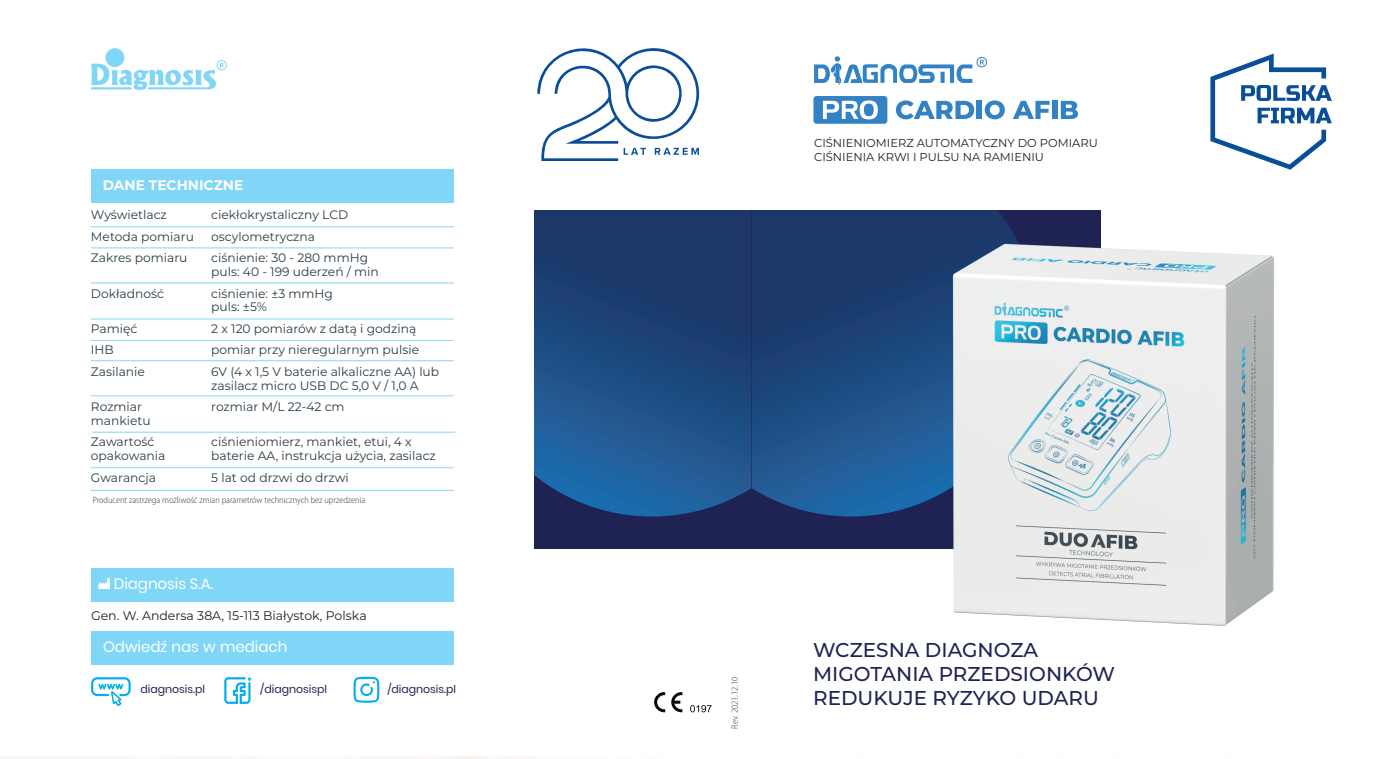
<style>
.page{position:relative;width:1379px;height:759px;background:#fff}
.page>*{position:absolute;margin:0;border:0;box-sizing:border-box;transform-origin:0 0}
.t1{font:500 20px/24px "Montserrat";color:#1f2354}
.t2{font:15px "Poppins";letter-spacing:-.005em;color:#fff}
.t3{font:700 13.75px "Montserrat";color:#fff}
.t4{font:12.5px "Montserrat";color:#231f20}
.t5{font:12.25px/21.5px "Montserrat";color:#2a3b46}
.t6{font:11.5px/13.8px "Montserrat";color:#231f20}
.t7{font:11px "Poppins";color:#1f2354}
.t8{font:300 semi-condensed 9.25px "Myriad Pro";color:#2a3b46}
</style>
<div class="page">
<div style="left:402px;top:210px;width:349px;height:338px;background:#1f2354"></div>
<svg style="left:534px;top:210px;width:217px;height:306px;background:#1d487d"></svg>
<div style="left:54px;top:127px;width:480px;height:478px;background:#fff"></div>
<div style="left:751px;top:210px;width:349px;height:338px;background:#1f2354"></div>
<svg style="left:814px;top:56px;width:173px;height:29px"></svg>
<svg style="left:813px;top:96px;width:74px;height:28px"></svg>
<svg style="left:896px;top:100px;width:78px;height:19px"></svg>
<div style="left:976px;top:101px;width:6px;height:18px;background:#3282c4"></div>
<svg style="left:984px;top:100px;width:20px;height:19px"></svg>
<svg style="left:1013px;top:101px;width:36px;height:18px"></svg>
<div style="left:1052px;top:101px;width:5px;height:18px;background:#3282c4"></div>
<svg style="left:1060px;top:101px;width:18px;height:18px"></svg>
<svg style="left:751px;top:210px;width:74px;height:305px;background:#1d4377"></svg>
<img style="left:825px;top:210px;width:449px;height:416px">
<svg style="left:91px;top:677px;width:40px;height:29px"></svg>
<svg style="left:224px;top:677px;width:27px;height:26px"></svg>
<svg style="left:353px;top:676px;width:26px;height:26px"></svg>
<svg style="left:537px;top:48px;width:162px;height:113px"></svg>
<svg style="left:1210px;top:54px;width:121px;height:116px"></svg>
<div style="left:105px;top:48px;width:19px;height:19px;background:#80d6f7;border-radius:50%"></div>
<svg style="left:91px;top:60px;width:136px;height:30px"></svg>
<div style="left:91px;top:169px;width:363px;height:33px;background:#80d6f7"></div>
<hr style="left:91px;top:226px;width:363px;height:1px;background:#00aeef">
<hr style="left:91px;top:247px;width:363px;height:1px;background:#00aeef">
<hr style="left:91px;top:282px;width:363px;height:1px;background:#00aeef">
<hr style="left:91px;top:318px;width:363px;height:1px;background:#00aeef">
<hr style="left:91px;top:340px;width:363px;height:1px;background:#00aeef">
<hr style="left:91px;top:360px;width:363px;height:1px;background:#00aeef">
<hr style="left:91px;top:395px;width:363px;height:1px;background:#00aeef">
<hr style="left:92px;top:431px;width:363px;height:1px;background:#00aeef">
<hr style="left:91px;top:467px;width:363px;height:1px;background:#00aeef">
<hr style="left:91px;top:489px;width:363px;height:1px;background:#00aeef">
<div style="left:91px;top:631px;width:363px;height:33px;background:#80d6f7"></div>
<div style="left:91px;top:568px;width:363px;height:33px;background:#80d6f7"></div>
<svg style="left:690px;top:705px;width:21px;height:7px"></svg>
<svg style="left:654px;top:692px;width:28px;height:20px"></svg>
<svg style="left:98px;top:578px;width:12px;height:10px"></svg>
<p class="t3" style="left:103px;top:175px;width:142px">DANE TECHNICZNE</p>
<p class="t5" style="left:211px;top:204px;width:158px">ciekłokrystaliczny LCD oscylometryczna ciśnienie: 30 - 280 mmHg</p>
<p class="t5" style="left:211px;top:260px;width:169px">puls: 40 - 199 uderzeń / min ciśnienie: ±3 mmHg</p>
<p class="t5" style="left:211px;top:296px;width:229px">puls: ±5%<br>2 x 120 pomiarów z datą i godziną pomiar przy nieregularnym pulsie<br>6V (4 x 1,5 V baterie alkaliczne AA) lub</p>
<p class="t5" style="left:211px;top:374px;width:209px">zasilacz micro USB DC 5,0 V / 1,0 A rozmiar M/L 22-42 cm</p>
<p class="t5" style="left:211px;top:434px;width:226px;line-height:13.8px">ciśnieniomierz, mankiet, etui, 4 x baterie AA, instrukcja użycia, zasilacz</p>
<p class="t5" style="left:211px;top:466px;width:139px">5 lat od drzwi do drzwi</p>
<p class="t5" style="left:91px;top:204px;width:105px">Wyświetlacz<br>Metoda pomiaru<br>Zakres pomiaru</p>
<p class="t5" style="left:91px;top:282px;width:75px">Dokładność</p>
<p class="t5" style="left:91px;top:317px;width:56px">Pamięć<br>IHB<br>Zasilanie</p>
<p class="t5" style="left:91px;top:399px;width:61px;line-height:13.8px">Rozmiar mankietu</p>
<p class="t5" style="left:91px;top:434px;width:76px;line-height:13.8px">Zawartość opakowania</p>
<p class="t5" style="left:91px;top:466px;width:67px">Gwarancja</p>
<p class="t8" style="left:93px;top:494px;width:274px">Producent zastrzega możliwość zmian parametrów technicznych bez uprzedzenia</p>
<p class="t2" style="left:114px;top:575px;width:101px">Diagnosis S.A.</p>
<p class="t4" style="left:91px;top:607px;width:277px">Gen. W. Andersa 38A, 15-113 Białystok, Polska</p>
<p class="t2" style="left:103px;top:637px;width:186px">Odwiedź nas w mediach</p>
<p class="t7" style="left:140px;top:683px;width:66px">diagnosis.pl</p>
<p class="t7" style="left:260px;top:683px;width:68px">/diagnosispl</p>
<p class="t7" style="left:387px;top:683px;width:70px">/diagnosis.pl</p>
<p class="t8" style="left:729px;top:728px;width:53px;rotate:-90deg">Rev. 2021.12.10</p>
<p class="t6" style="left:814px;top:136px;width:285px">CIŚNIENIOMIERZ AUTOMATYCZNY DO POMIARU<br>CIŚNIENIA KRWI I PULSU NA RAMIENIU</p>
<h1 class="t1" style="left:813px;top:636px;width:303px">WCZESNA DIAGNOZA<br>MIGOTANIA PRZEDSIONKÓW<br>REDUKUJE RYZYKO UDARU</h1>
</div>
